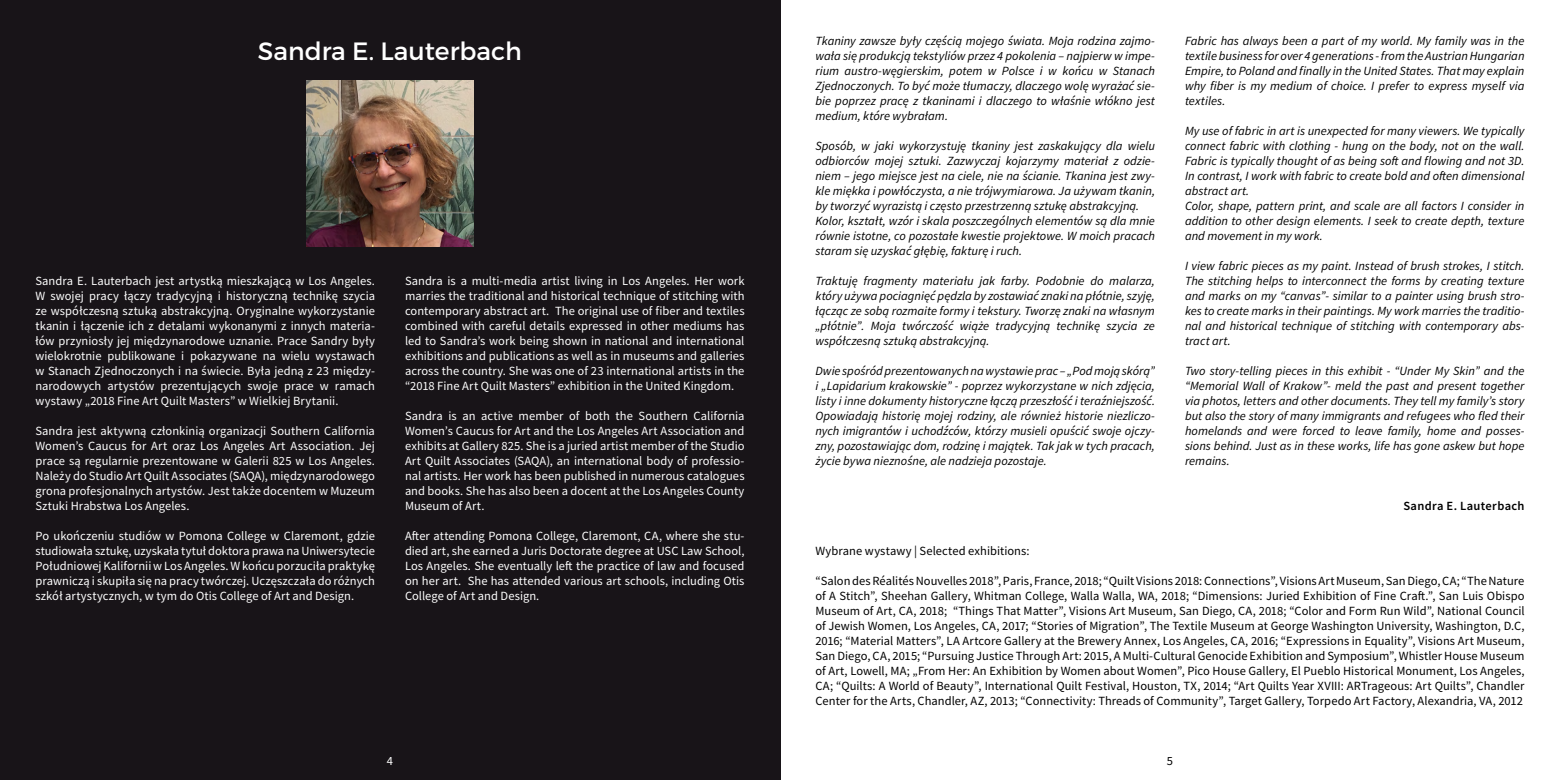
<style>
.page{position:relative;width:1560px;height:780px;background:#fff}
.page>*{position:absolute;margin:0;border:0;box-sizing:border-box;transform-origin:0 0}
.t1{font:25px "Montserrat";color:#fff}
.t2{font:italic 12.5px/15px "Source Sans Pro";color:#000;text-align:justify}
.t3{font:12.5px/15px "Source Sans Pro";letter-spacing:.005em;color:#fff;text-align:justify}
.t4{font:12.5px/15px "Source Sans Pro";letter-spacing:.005em;color:#000;text-align:justify}
.t5{font:600 12.5px "Source Sans Pro";letter-spacing:.025em;color:#000}
</style>
<div class="page">
<div style="left:0;top:0;width:780px;height:780px;background:#181418"></div>
<img style="left:307px;top:81px;width:166px;height:166px">
<h1 class="t1" style="left:258px;top:36px;width:265px">Sandra E. Lauterbach</h1>
<p class="t3" style="left:35px;top:273px;width:341px">Sandra E. Lauterbach jest artystką mieszkającą w Los Angeles.<br>W swojej pracy łączy tradycyjną i historyczną technikę szycia ze współczesną sztuką abstrakcyjną. Oryginalne wykorzystanie tkanin i łączenie ich z detalami wykonanymi z innych materia&shy;łów przyniosły jej międzynarodowe uznanie. Prace Sandry były wielokrotnie publikowane i pokazywane na wielu wystawach w Stanach Zjednoczonych i na świecie. Była jedną z 23 między&shy;narodowych artystów prezentujących swoje prace w ramach wystawy „2018 Fine Art Quilt Masters” w Wielkiej Brytanii.</p>
<p class="t3" style="left:35px;top:423px;width:341px">Sandra jest aktywną członkinią organizacji Southern California Women’s Caucus for Art oraz Los Angeles Art Association. Jej prace są regularnie prezentowane w Galerii 825 w Los Angeles.<br>Należy do Studio Art Quilt Associates (SAQA), międzynarodowego grona profesjonalnych artystów. Jest także docentem w Muzeum Sztuki Hrabstwa Los Angeles.</p>
<p class="t3" style="left:35px;top:528px;width:341px">Po ukończeniu studiów w Pomona College w Claremont, gdzie studiowała sztukę, uzyskała tytuł doktora prawa na Uniwersytecie Południowej Kalifornii w Los Angeles. W końcu porzuciła praktykę prawniczą i skupiła się na pracy twórczej. Uczęszczała do różnych szkół artystycznych, w tym do Otis College of Art and Design.</p>
<p class="t3" style="left:405px;top:273px;width:341px">Sandra is a multi-media artist living in Los Angeles. Her work marries the traditional and historical technique of stitching with contemporary abstract art. The original use of fiber and textiles combined with careful details expressed in other mediums has led to Sandra’s work being shown in national and international exhibitions and publications as well as in museums and galleries across the country. She was one of 23 international artists in the “2018 Fine Art Quilt Masters” exhibition in the United Kingdom.</p>
<p class="t3" style="left:405px;top:408px;width:341px">Sandra is an active member of both the Southern California Women’s Caucus for Art and the Los Angeles Art Association and exhibits at Gallery 825. She is a juried artist member of the Studio Art Quilt Associates (SAQA), an international body of professio&shy;nal artists. Her work has been published in numerous catalogues and books. She has also been a docent at the Los Angeles County Museum of Art.</p>
<p class="t3" style="left:405px;top:528px;width:341px">After attending Pomona College, Claremont, CA, where she stu&shy;died art, she earned a Juris Doctorate degree at USC Law School, Los Angeles. She eventually left the practice of law and focused on her art. She has attended various art schools, including Otis College of Art and Design.</p>
<p class="t3" style="left:387px;top:753px;width:8px">4</p>
<p class="t2" style="left:815px;top:33px;width:341px">Tkaniny zawsze były częścią mojego świata. Moja rodzina zajmo&shy;wała się produkcją tekstyliów przez 4 pokolenia – najpierw w impe&shy;rium austro-węgierskim, potem w Polsce i w końcu w Stanach Zjednoczonych. To być może tłumaczy, dlaczego wolę wyrażać sie&shy;bie poprzez pracę z tkaninami i dlaczego to właśnie włókno jest medium, które wybrałam.</p>
<p class="t2" style="left:815px;top:138px;width:341px;text-align:left">Sposób, w jaki wykorzystuję tkaniny jest zaskakujący dla wielu odbiorców mojej sztuki. Zazwyczaj kojarzymy materiał z odzie&shy;niem – jego miejsce jest na ciele, nie na ścianie. Tkanina jest zwy&shy;kle miękka i powłóczysta, a nie trójwymiarowa. Ja używam tkanin, by tworzyć wyrazistą i często przestrzenną sztukę abstrakcyjną.<br>Kolor, kształt, wzór i skala poszczególnych elementów są dla mnie równie istotne, co pozostałe kwestie projektowe. W moich pracach staram się uzyskać głębię, fakturę i ruch.</p>
<p class="t2" style="left:815px;top:273px;width:341px">Traktuję fragmenty materiału jak farby. Podobnie do malarza, który używa pociagnięć pędzla by zostawiać znaki na płótnie, szyję, łącząc ze sobą rozmaite formy i tekstury. Tworzę znaki na własnym „płótnie”. Moja twórczość wiąże tradycyjną technikę szycia ze współczesną sztuką abstrakcyjną.</p>
<p class="t2" style="left:815px;top:363px;width:341px">Dwie spośród prezentowanych na wystawie prac – „Pod moją skórą” i „Lapidarium krakowskie” - poprzez wykorzystane w nich zdjęcia, listy i inne dokumenty historyczne łączą przeszłość i teraźniejszość.<br>Opowiadają historię mojej rodziny, ale również historie niezliczo&shy;nych imigrantów i uchodźców, którzy musieli opuścić swoje ojczy&shy;zny, pozostawiając dom, rodzinę i majątek. Tak jak w tych pracach, życie bywa nieznośne, ale nadzieja pozostaje.</p>
<p class="t2" style="left:1184px;top:33px;width:341px">Fabric has always been a part of my world. My family was in the textile business for over 4 generations - from the Austrian Hungarian Empire, to Poland and finally in the United States. That may explain why fiber is my medium of choice. I prefer to express myself via textiles.</p>
<p class="t2" style="left:1184px;top:123px;width:341px;text-align:left">My use of fabric in art is unexpected for many viewers. We typically connect fabric with clothing - hung on the body, not on the wall.<br>Fabric is typically thought of as being soft and flowing and not 3D.<br>In contrast, I work with fabric to create bold and often dimensional abstract art.<br>Color, shape, pattern print, and scale are all factors I consider in addition to other design elements. I seek to create depth, texture and movement in my work.</p>
<p class="t2" style="left:1184px;top:258px;width:341px">I view fabric pieces as my paint. Instead of brush strokes, I stitch.<br>The stitching helps to interconnect the forms by creating texture and marks on my “canvas”- similar to a painter using brush stro&shy;kes to create marks in their paintings. My work marries the traditio&shy;nal and historical technique of stitching with contemporary abs&shy;tract art.</p>
<p class="t2" style="left:1184px;top:363px;width:341px">Two story-telling pieces in this exhibit - “Under My Skin” and the “Memorial Wall of Krakow”- meld the past and present together via photos, letters and other documents. They tell my family’s story but also the story of many immigrants and refugees who fled their homelands and were forced to leave family, home and posses&shy;sions behind. Just as in these works, life has gone askew but hope remains.</p>
<p class="t5" style="left:1403px;top:498px;width:123px">Sandra E. Lauterbach</p>
<p class="t4" style="left:815px;top:543px;width:215px">Wybrane wystawy | Selected exhibitions:</p>
<p class="t4" style="left:815px;top:573px;width:710px">“Salon des Réalités Nouvelles 2018”, Paris, France, 2018; “Quilt Visions 2018: Connections”, Visions Art Museum, San Diego, CA; “The Nature of A Stitch”, Sheehan Gallery, Whitman College, Walla Walla, WA, 2018; “Dimensions: Juried Exhibition of Fine Craft.”, San Luis Obispo Museum of Art, CA, 2018; “Things That Matter”, Visions Art Museum, San Diego, CA, 2018; “Color and Form Run Wild”, National Council of Jewish Women, Los Angeles, CA, 2017; “Stories of Migration”, The Textile Museum at George Washington University, Washington, D.C, 2016; “Material Matters”, LA Artcore Gallery at the Brewery Annex, Los Angeles, CA, 2016; “Expressions in Equality”, Visions Art Museum, San Diego, CA, 2015; “Pursuing Justice Through Art: 2015, A Multi-Cultural Genocide Exhibition and Symposium”, Whistler House Museum of Art, Lowell, MA; „From Her: An Exhibition by Women about Women”, Pico House Gallery, El Pueblo Historical Monument, Los Angeles, CA; “Quilts: A World of Beauty”, International Quilt Festival, Houston, TX, 2014; “Art Quilts Year XVIII: ARTrageous: Art Quilts”, Chandler Center for the Arts, Chandler, AZ, 2013; “Connectivity: Threads of Community”, Target Gallery, Torpedo Art Factory, Alexandria, VA, 2012</p>
<p class="t4" style="left:1166px;top:753px;width:8px">5</p>
</div>
